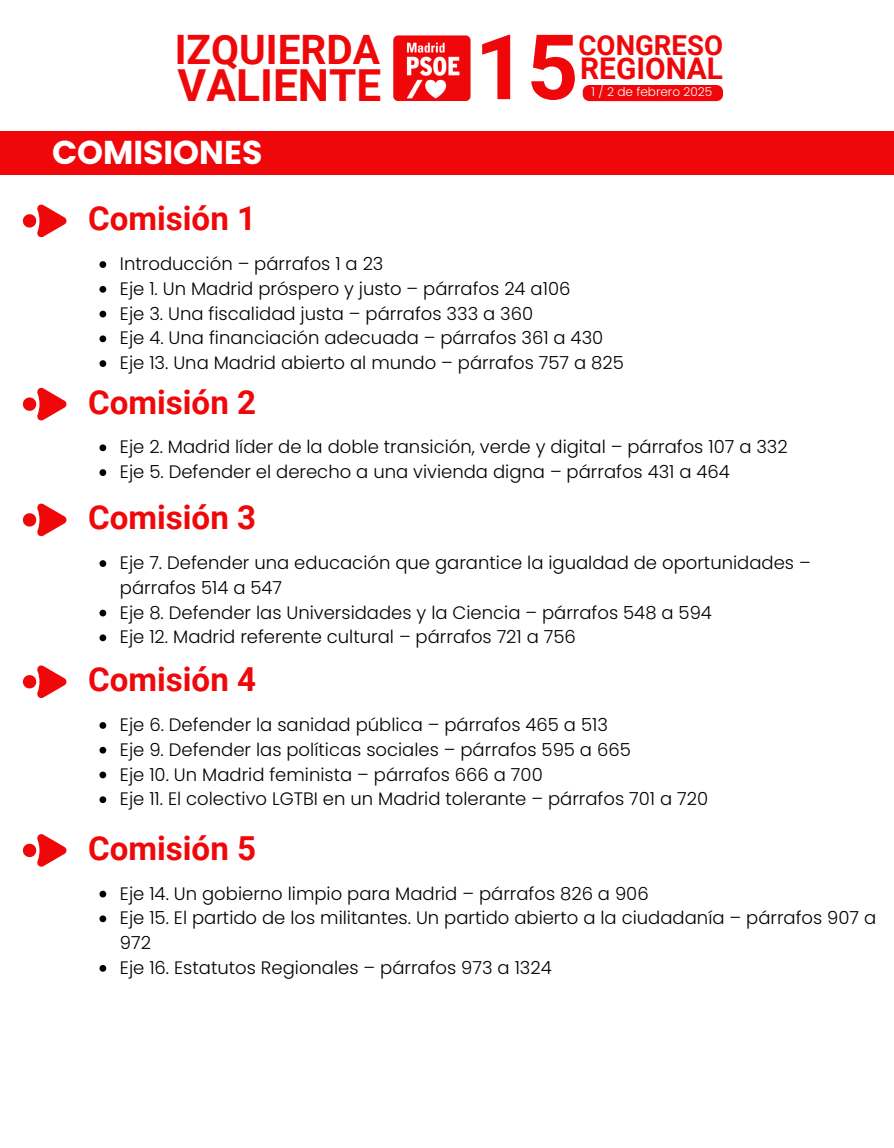
<style>
.page{position:relative;width:894px;height:1148px;background:#fff}
.page>*{position:absolute;margin:0;border:0;box-sizing:border-box;transform-origin:0 0}
.t1{font:700 90.45px "Roboto";color:#f00709}
.t2{font:700 44.1px "Roboto";color:#f00709}
.t3{font:700 40.5px "Roboto";color:#f00709}
.t4{font:700 33px "Roboto";color:#f00709}
.t5{font:700 33px "Poppins";color:#fff}
.t6{font:700 29.85px "Roboto";color:#f00709}
.t7{font:700 27.6px "Roboto";color:#f00709}
.t8{font:300 18px/24.8px "Poppins";color:#000}
.t9{font:300 12.15px "Poppins";color:#fff}
</style>
<div class="page">
<img style="left:393px;top:35px;width:78px;height:66px">
<div style="left:0;top:131px;width:893px;height:44px;background:#f00709"></div>
<svg style="left:23px;top:204px;width:43px;height:33px"></svg>
<svg style="left:99px;top:261px;width:7px;height:7px"></svg>
<svg style="left:99px;top:286px;width:7px;height:7px"></svg>
<svg style="left:99px;top:311px;width:7px;height:6px"></svg>
<svg style="left:99px;top:335px;width:7px;height:7px"></svg>
<svg style="left:99px;top:360px;width:7px;height:7px"></svg>
<div style="left:582px;top:85px;width:140px;height:16px;background:#f00709"></div>
<svg style="left:23px;top:387px;width:43px;height:34px"></svg>
<svg style="left:99px;top:444px;width:7px;height:7px"></svg>
<svg style="left:99px;top:469px;width:7px;height:7px"></svg>
<svg style="left:23px;top:503px;width:43px;height:33px"></svg>
<svg style="left:99px;top:560px;width:7px;height:7px"></svg>
<svg style="left:99px;top:609px;width:7px;height:7px"></svg>
<svg style="left:99px;top:634px;width:7px;height:7px"></svg>
<svg style="left:23px;top:665px;width:43px;height:33px"></svg>
<svg style="left:99px;top:722px;width:7px;height:7px"></svg>
<svg style="left:99px;top:747px;width:7px;height:6px"></svg>
<svg style="left:99px;top:771px;width:7px;height:7px"></svg>
<svg style="left:99px;top:796px;width:7px;height:7px"></svg>
<svg style="left:23px;top:834px;width:43px;height:33px"></svg>
<svg style="left:99px;top:890px;width:7px;height:7px"></svg>
<svg style="left:99px;top:915px;width:7px;height:7px"></svg>
<svg style="left:99px;top:965px;width:7px;height:6px"></svg>
<p class="t3" style="left:175px;top:26px;width:206px">IZQUIERDA</p>
<h4 class="t2" style="left:178px;top:60px;width:205px">VALIENTE</h4>
<h2 class="t5" style="left:52px;top:129px;width:212px">COMISIONES</h2>
<h1 class="t1" style="left:474px;top:15px;width:105px">15</h1>
<p class="t7" style="left:578px;top:29px;width:146px">CONGRESO</p>
<h1 class="t6" style="left:580px;top:51px;width:144px">REGIONAL</h1>
<p class="t9" style="left:591px;top:83px;width:122px">1 / 2 de febrero 2025</p>
<p class="t4" style="left:88px;top:200px;width:169px">Comisión 1</p>
<h2 class="t8" style="left:120px;top:251px;width:265px">Introducción – párrafos 1 a 23</h2>
<p class="t8" style="left:120px;top:276px;width:452px">Eje 1. Un Madrid próspero y justo – párrafos 24 a106</p>
<h3 class="t8" style="left:120px;top:301px;width:414px">Eje 3. Una fiscalidad justa – párrafos 333 a 360</h3>
<p class="t8" style="left:120px;top:326px;width:484px">Eje 4. Una financiación adecuada – párrafos 361 a 430</p>
<p class="t8" style="left:120px;top:350px;width:505px">Eje 13. Una Madrid abierto al mundo – párrafos 757 a 825</p>
<p class="t4" style="left:88px;top:383px;width:169px">Comisión 2</p>
<p class="t8" style="left:120px;top:435px;width:669px">Eje 2. Madrid líder de la doble transición, verde y digital – párrafos 107 a 332</p>
<p class="t8" style="left:120px;top:459px;width:611px">Eje 5. Defender el derecho a una vivienda digna – párrafos 431 a 464</p>
<h3 class="t4" style="left:88px;top:499px;width:169px">Comisión 3</h3>
<p class="t8" style="left:120px;top:550px;width:692px">Eje 7. Defender una educación que garantice la igualdad de oportunidades – párrafos 514 a 547</p>
<p class="t8" style="left:120px;top:600px;width:593px">Eje 8. Defender las Universidades y la Ciencia – párrafos 548 a 594</p>
<p class="t8" style="left:120px;top:625px;width:457px">Eje 12. Madrid referente cultural – párrafos 721 a 756</p>
<h3 class="t4" style="left:88px;top:660px;width:169px">Comisión 4</h3>
<p class="t8" style="left:120px;top:712px;width:489px">Eje 6. Defender la sanidad pública – párrafos 465 a 513</p>
<p class="t8" style="left:120px;top:737px;width:512px">Eje 9. Defender las políticas sociales – párrafos 595 a 665</p>
<p class="t8" style="left:120px;top:762px;width:424px">Eje 10. Un Madrid feminista – párrafos 666 a 700</p>
<p class="t8" style="left:120px;top:786px;width:589px">Eje 11. El colectivo LGTBI en un Madrid tolerante – párrafos 701 a 720</p>
<h3 class="t4" style="left:88px;top:829px;width:169px">Comisión 5</h3>
<p class="t8" style="left:120px;top:881px;width:530px">Eje 14. Un gobierno limpio para Madrid – párrafos 826 a 906</p>
<p class="t8" style="left:120px;top:905px;width:757px">Eje 15. El partido de los militantes. Un partido abierto a la ciudadanía – párrafos 907 a<br>972</p>
<p class="t8" style="left:120px;top:955px;width:433px">Eje 16. Estatutos Regionales – párrafos 973 a 1324</p>
</div>
